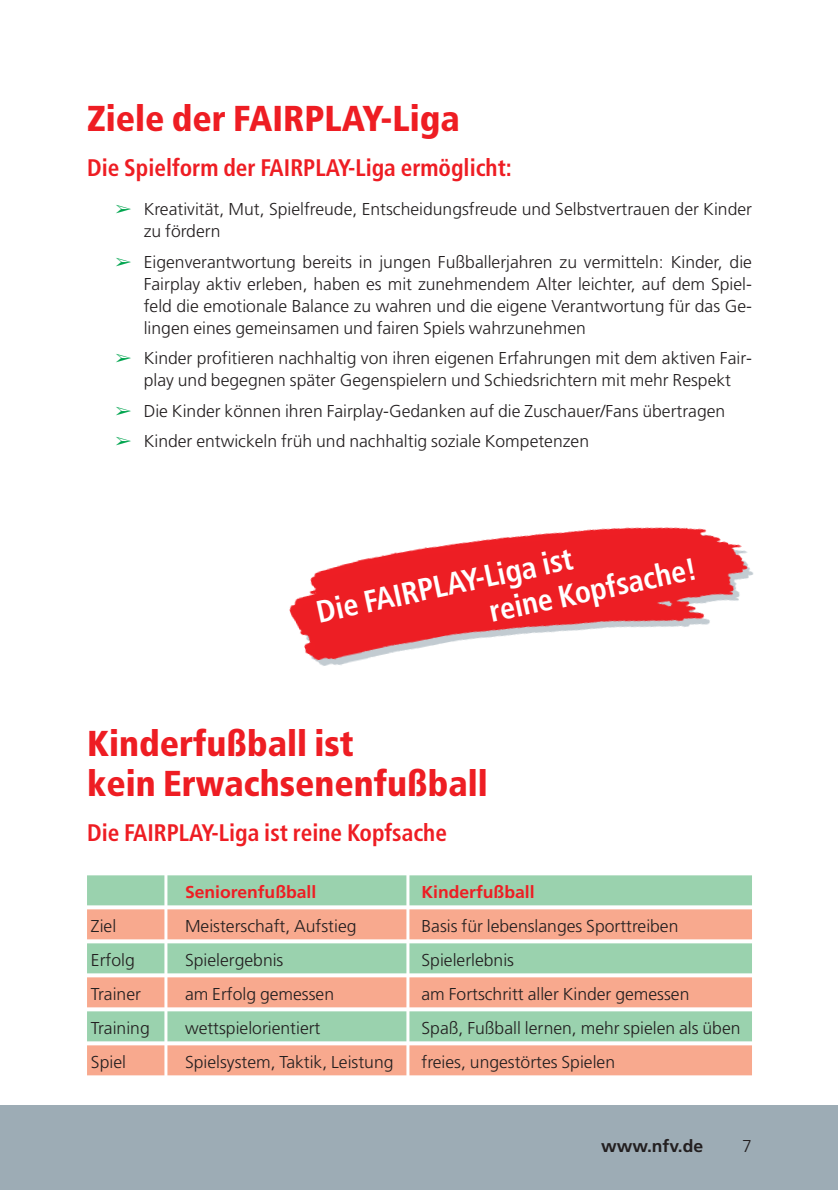
<style>
.page{position:relative;width:840px;height:1190px;background:#fff}
.page>*{position:absolute;margin:0;border:0;box-sizing:border-box;transform-origin:0 0}
.t1{font:900 condensed 36px/40px "Frutiger";color:#ee1d23}
.t2{font:700 condensed 31.2px/35.4px "Frutiger";color:#fff}
.t3{font:700 condensed 24px "Frutiger";color:#ee1d23}
.t4{font:300 17.2px/22px "Frutiger";color:#231f20}
.t5{font:700 17.2px "Frutiger";color:#ee1d23}
.t6{font:700 17.2px "Frutiger";color:#231f20}
.s1{color:#00a54f}
</style>
<div class="page">
<div style="left:87px;top:875px;width:665px;height:30px;background:#9ad2ae"></div>
<div style="left:87px;top:909px;width:665px;height:30px;background:#f8a98e"></div>
<div style="left:87px;top:943px;width:665px;height:30px;background:#9ad2ae"></div>
<div style="left:87px;top:977px;width:665px;height:30px;background:#f8a98e"></div>
<div style="left:87px;top:1011px;width:665px;height:30px;background:#9ad2ae"></div>
<div style="left:87px;top:1045px;width:665px;height:30px;background:#f8a98e"></div>
<div style="left:0;top:1106px;width:838px;height:84px;background:#9dacb5"></div>
<img style="left:289px;top:527px;width:465px;height:137px">
<hr style="left:406px;top:872px;width:3px;height:205px;background:#fff">
<hr style="left:164px;top:872px;width:3px;height:205px;background:#fff">
<h1 class="t1" style="left:87px;top:101px;width:374px">Ziele der FAIRPLAY-Liga</h1>
<h3 class="t3" style="left:87px;top:158px;width:426px">Die Spielform der FAIRPLAY-Liga ermöglicht:</h3>
<p class="t4" style="left:144px;top:200px;width:610px;text-indent:-28px"><span class="s1">➢</span> Kreativität, Mut, Spielfreude, Entscheidungsfreude und Selbstvertrauen der Kinder zu fördern</p>
<p class="t4" style="left:144px;top:252px;width:610px;text-align:justify;text-indent:-28px"><span class="s1">➢</span> Eigenverantwortung bereits in jungen Fußballerjahren zu vermitteln: Kinder, die Fairplay aktiv erleben, haben es mit zunehmendem Alter leichter, auf dem Spiel&shy;feld die emotionale Balance zu wahren und die eigene Verantwortung für das Ge&shy;lingen eines gemeinsamen und fairen Spiels wahrzunehmen</p>
<p class="t4" style="left:115px;top:349px;width:638px;text-align:center"><span class="s1">➢</span> Kinder profitieren nachhaltig von ihren eigenen Erfahrungen mit dem aktiven Fair&shy;play und begegnen später Gegenspielern und Schiedsrichtern mit mehr Respekt</p>
<p class="t4" style="left:115px;top:401px;width:611px"><span class="s1">➢</span> Die Kinder können ihren Fairplay-Gedanken auf die Zuschauer/Fans übertragen</p>
<p class="t4" style="left:115px;top:432px;width:475px"><span class="s1">➢</span> Kinder entwickeln früh und nachhaltig soziale Kompetenzen</p>
<h2 class="t2" style="left:479px;top:562px;width:213px;text-indent:-169px;rotate:-12deg">Die FAIRPLAY-Liga ist<br>reine Kopfsache!</h2>
<h1 class="t1" style="left:87px;top:726px;width:402px">Kinderfußball ist<br>kein Erwachsenenfußball</h1>
<h3 class="t3" style="left:87px;top:823px;width:361px">Die FAIRPLAY-Liga ist reine Kopfsache</h3>
<p class="t5" style="left:185px;top:885px;width:133px">Seniorenfußball</p>
<p class="t5" style="left:422px;top:885px;width:115px">Kinderfußball</p>
<p class="t4" style="left:91px;top:916px;width:27px">Ziel</p>
<p class="t4" style="left:185px;top:916px;width:173px">Meisterschaft, Aufstieg</p>
<p class="t4" style="left:422px;top:916px;width:258px">Basis für lebenslanges Sporttreiben</p>
<p class="t4" style="left:91px;top:950px;width:45px">Erfolg</p>
<p class="t4" style="left:185px;top:950px;width:100px">Spielergebnis</p>
<p class="t4" style="left:422px;top:950px;width:94px">Spielerlebnis</p>
<p class="t4" style="left:91px;top:984px;width:52px">Trainer</p>
<p class="t4" style="left:185px;top:984px;width:151px">am Erfolg gemessen</p>
<p class="t4" style="left:422px;top:984px;width:269px">am Fortschritt aller Kinder gemessen</p>
<p class="t4" style="left:91px;top:1018px;width:60px">Training</p>
<p class="t4" style="left:185px;top:1018px;width:137px">wettspielorientiert</p>
<p class="t4" style="left:422px;top:1018px;width:321px">Spaß, Fußball lernen, mehr spielen als üben</p>
<p class="t4" style="left:91px;top:1052px;width:37px">Spiel</p>
<p class="t4" style="left:185px;top:1052px;width:210px">Spielsystem, Taktik, Leistung</p>
<p class="t4" style="left:422px;top:1052px;width:195px">freies, ungestörtes Spielen</p>
<p class="t6" style="left:601px;top:1139px;width:104px">www.nfv.de</p>
<p class="t4" style="left:742px;top:1136px;width:11px">7</p>
</div>
